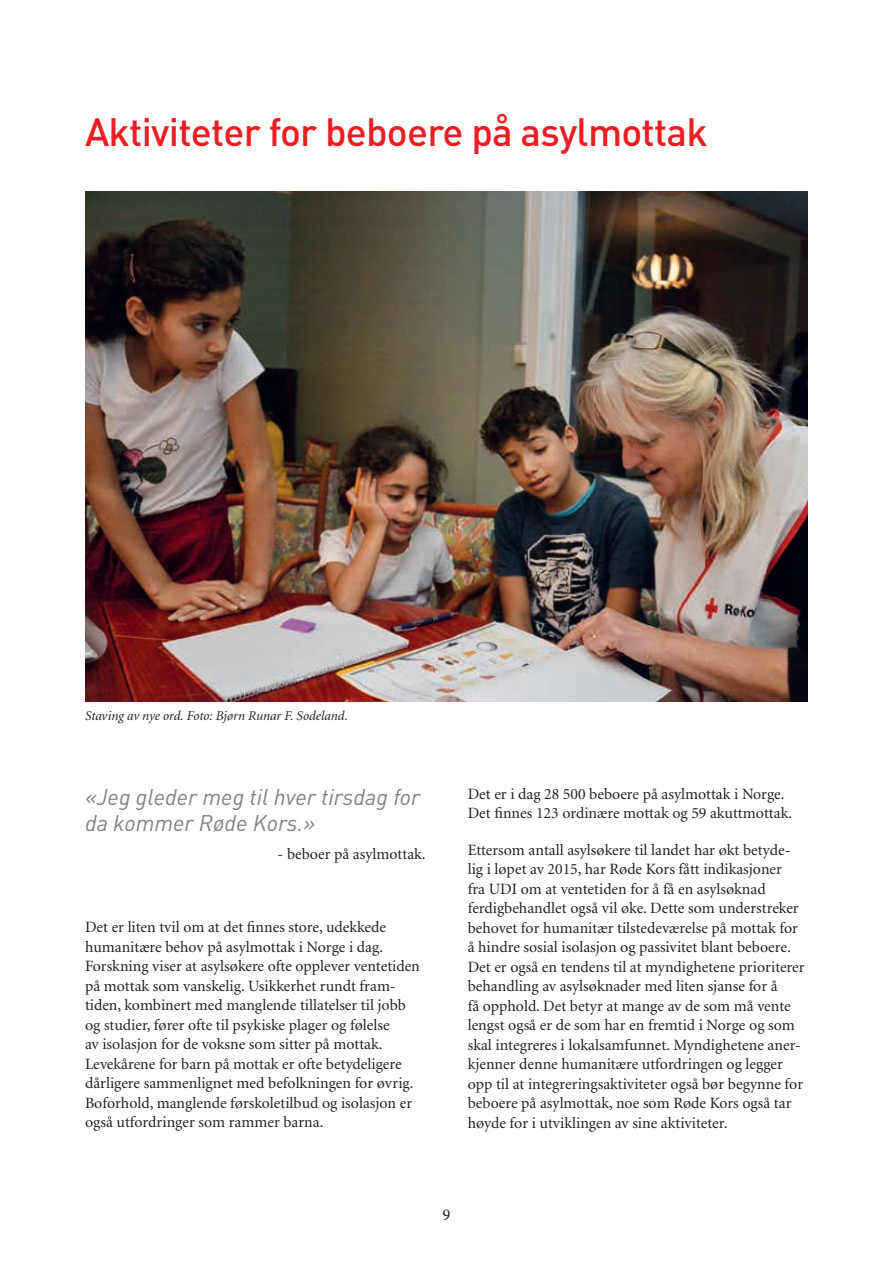
<style>
.page{position:relative;width:893px;height:1263px;background:#fff}
.page>*{position:absolute;margin:0;border:0;box-sizing:border-box;transform-origin:0 0}
.t1{font:500 39px "DIN";letter-spacing:-.02em;color:#ee1d23}
.t2{font:italic 22.5px/26.2px "DIN";color:#808285}
.t3{font:16.5px "Minion Pro";color:#231f20}
.t4{font:15.75px/19.5px "Minion LT";color:#231f20}
.t5{font:italic 13.5px "Minion LT";color:#231f20}
</style>
<div class="page">
<img style="left:85px;top:191px;width:723px;height:511px">
<h1 class="t1" style="left:85px;top:106px;width:624px">Aktiviteter for beboere på asylmottak</h1>
<p class="t5" style="left:85px;top:709px;width:264px">Staving av nye ord. Foto: Bjørn Runar F. Sodeland.</p>
<h2 class="t2" style="left:85px;top:783px;width:337px">«Jeg gleder meg til hver tirsdag for da kommer Røde Kors.»</h2>
<p class="t4" style="left:278px;top:845px;width:150px">- beboer på asylmottak.</p>
<p class="t4" style="left:85px;top:918px;width:336px">Det er liten tvil om at det finnes store, udekkede humanitære behov på asylmottak i Norge i dag.<br>Forskning viser at asylsøkere ofte opplever ventetiden på mottak som vanskelig. Usikkerhet rundt fram&shy;tiden, kombinert med manglende tillatelser til jobb og studier, fører ofte til psykiske plager og følelse<br>av isolasjon for de voksne som sitter på mottak.<br>Levekårene for barn på mottak er ofte betydeligere dårligere sammenlignet med befolkningen for øvrig.<br>Boforhold, manglende førskoletilbud og isolasjon er også utfordringer som rammer barna.</p>
<p class="t4" style="left:468px;top:784px;width:326px">Det er i dag 28 500 beboere på asylmottak i Norge.<br>Det finnes 123 ordinære mottak og 59 akuttmottak.</p>
<p class="t4" style="left:468px;top:840px;width:338px">Ettersom antall asylsøkere til landet har økt betyde&shy;lig i løpet av 2015, har Røde Kors fått indikasjoner<br>fra UDI om at ventetiden for å få en asylsøknad ferdigbehandlet også vil øke. Dette som understreker behovet for humanitær tilstedeværelse på mottak for å hindre sosial isolasjon og passivitet blant beboere.<br>Det er også en tendens til at myndighetene prioriterer behandling av asylsøknader med liten sjanse for å<br>få opphold. Det betyr at mange av de som må vente lengst også er de som har en fremtid i Norge og som skal integreres i lokalsamfunnet. Myndighetene aner&shy;kjenner denne humanitære utfordringen og legger opp til at integreringsaktiviteter også bør begynne for beboere på asylmottak, noe som Røde Kors også tar høyde for i utviklingen av sine aktiviteter.</p>
<p class="t3" style="left:442px;top:1203px;width:9px">9</p>
</div>
